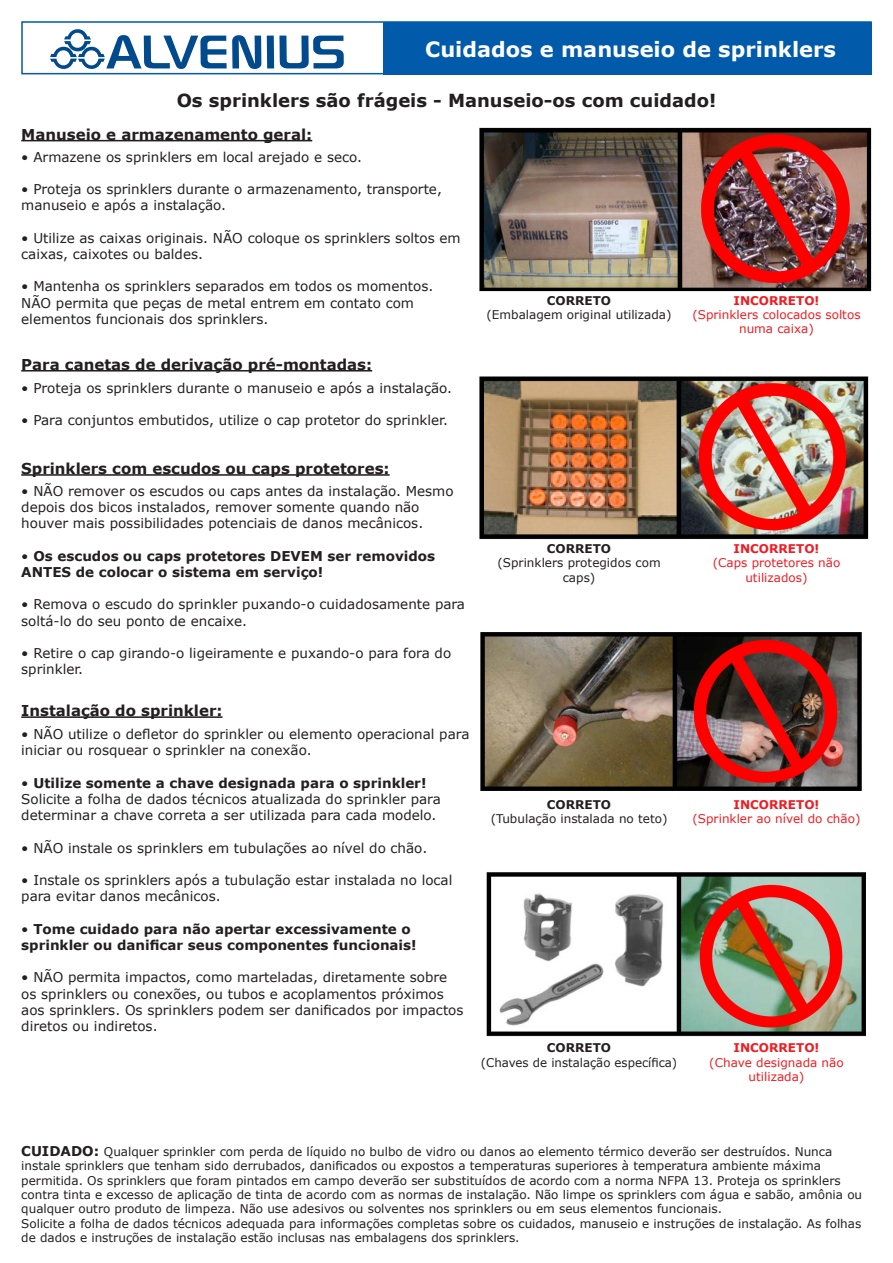
<style>
.page{position:relative;width:893px;height:1263px;background:#fff}
.page>*{position:absolute;margin:0;border:0;box-sizing:border-box;transform-origin:0 0}
.t1{font:700 21px "Verdana";color:#fff}
.t2{font:700 18px "Verdana";color:#231f20}
.t3{font:700 15px "Verdana";color:#231f20}
.t4{font:13.5px/16.2px "Verdana";color:#231f20}
.t5{font:700 13.5px/16.2px "Verdana";color:#231f20}
.t6{font:12px/14.4px "Verdana";color:#231f20}
.t7{font:12px/14.4px "Verdana";color:#ee1d23;text-align:center}
.t8{font:700 12px "Verdana";color:#ee1d23}
.t9{font:700 12px "Verdana";color:#231f20}
.s1{font-weight:400}
.s2{font-weight:700}
.s3{font-weight:700;font-size:13.5px}
</style>
<div class="page">
<div style="left:383px;top:22px;width:489px;height:52px;background:#015aaa"></div>
<svg style="left:50px;top:29px;width:294px;height:40px"></svg>
<hr style="left:21px;top:140px;width:291px;height:1px;background:#231f20">
<hr style="left:21px;top:474px;width:369px;height:2px;background:#231f20">
<hr style="left:21px;top:716px;width:202px;height:2px;background:#231f20">
<hr style="left:21px;top:370px;width:351px;height:1px;background:#231f20">
<div style="left:21px;top:21px;width:851px;height:53px;border:2px solid #015aaa"></div>
<img style="left:479px;top:127px;width:393px;height:165px">
<img style="left:479px;top:376px;width:390px;height:164px">
<img style="left:480px;top:632px;width:382px;height:159px">
<img style="left:486px;top:872px;width:380px;height:165px">
<p class="t1" style="left:425px;top:35px;width:412px">Cuidados e manuseio de sprinklers</p>
<p class="t2" style="left:177px;top:87px;width:541px">Os sprinklers são frágeis - Manuseio-os com cuidado!</p>
<p class="t3" style="left:21px;top:124px;width:292px">Manuseio e armazenamento geral:</p>
<p class="t4" style="left:21px;top:149px;width:342px">• Armazene os sprinklers em local arejado e seco.</p>
<p class="t4" style="left:21px;top:181px;width:422px">• Proteja os sprinklers durante o armazenamento, transporte, manuseio e após a instalação.</p>
<p class="t4" style="left:21px;top:230px;width:441px">• Utilize as caixas originais. NÃO coloque os sprinklers soltos em caixas, caixotes ou baldes.</p>
<p class="t4" style="left:21px;top:278px;width:414px">• Mantenha os sprinklers separados em todos os momentos.</p>
<p class="t4" style="left:21px;top:294px;width:394px">NÃO permita que peças de metal entrem em contato com elementos funcionais dos sprinklers.</p>
<p class="t3" style="left:21px;top:354px;width:352px">Para canetas de derivação pré-montadas:</p>
<p class="t4" style="left:21px;top:380px;width:432px">• Proteja os sprinklers durante o manuseio e após a instalação.</p>
<p class="t4" style="left:21px;top:412px;width:428px">• Para conjuntos embutidos, utilize o cap protetor do sprinkler.</p>
<p class="t9" style="left:547px;top:292px;width:66px">CORRETO</p>
<p class="t6" style="left:486px;top:307px;width:187px">(Embalagem original utilizada)</p>
<p class="t3" style="left:21px;top:458px;width:370px">Sprinklers com escudos ou caps protetores:</p>
<p class="t4" style="left:21px;top:483px;width:434px">• NÃO remover os escudos ou caps antes da instalação. Mesmo depois dos bicos instalados, remover somente quando não houver mais possibilidades potenciais de danos mecânicos.</p>
<p class="t5" style="left:21px;top:547px;width:415px"><span class="s1">•</span> Os escudos ou caps protetores DEVEM ser removidos<br>ANTES de colocar o sistema em serviço!</p>
<p class="t4" style="left:21px;top:596px;width:445px">• Remova o escudo do sprinkler puxando-o cuidadosamente para soltá-lo do seu ponto de encaixe.</p>
<p class="t4" style="left:21px;top:645px;width:431px">• Retire o cap girando-o ligeiramente e puxando-o para fora do sprinkler.</p>
<p class="t3" style="left:21px;top:700px;width:203px">Instalação do sprinkler:</p>
<p class="t4" style="left:21px;top:726px;width:450px">• NÃO utilize o defletor do sprinkler ou elemento operacional para iniciar ou rosquear o sprinkler na conexão.</p>
<p class="t4" style="left:21px;top:775px;width:421px">• <span class="s2">Utilize somente a chave designada para o sprinkler!<br></span>Solicite a folha de dados técnicos atualizada do sprinkler para determinar a chave correta a ser utilizada para cada modelo.</p>
<p class="t4" style="left:21px;top:839px;width:407px">• NÃO instale os sprinklers em tubulações ao nível do chão.</p>
<p class="t4" style="left:21px;top:872px;width:433px">• Instale os sprinklers após a tubulação estar instalada no local para evitar danos mecânicos.</p>
<p class="t5" style="left:21px;top:920px;width:397px"><span class="s1">•</span> Tome cuidado para não apertar excessivamente o sprinkler ou danificar seus componentes funcionais!</p>
<p class="t4" style="left:21px;top:969px;width:444px">• NÃO permita impactos, como marteladas, diretamente sobre os sprinklers ou conexões, ou tubos e acoplamentos próximos aos sprinklers. Os sprinklers podem ser danificados por impactos diretos ou indiretos.</p>
<p class="t9" style="left:547px;top:540px;width:66px">CORRETO</p>
<p class="t6" style="left:497px;top:556px;width:165px;text-align:center">(Sprinklers protegidos com caps)</p>
<p class="t9" style="left:547px;top:796px;width:66px">CORRETO</p>
<p class="t6" style="left:491px;top:812px;width:178px">(Tubulação instalada no teto)</p>
<p class="t9" style="left:547px;top:1039px;width:66px">CORRETO</p>
<p class="t6" style="left:481px;top:1055px;width:198px">(Chaves de instalação específica)</p>
<p class="t8" style="left:734px;top:292px;width:87px">INCORRETO!</p>
<p class="t7" style="left:692px;top:307px;width:170px">(Sprinklers colocados soltos numa caixa)</p>
<p class="t8" style="left:734px;top:540px;width:87px">INCORRETO!</p>
<p class="t7" style="left:713px;top:556px;width:129px">(Caps protetores não utilizados)</p>
<p class="t8" style="left:734px;top:796px;width:87px">INCORRETO!</p>
<p class="t7" style="left:692px;top:812px;width:170px">(Sprinkler ao nível do chão)</p>
<p class="t8" style="left:734px;top:1039px;width:87px">INCORRETO!</p>
<p class="t7" style="left:709px;top:1055px;width:136px">(Chave designada não utilizada)</p>
<p class="t6" style="left:21px;top:1144px;width:842px"><span class="s3">CUIDADO:</span> Qualquer sprinkler com perda de líquido no bulbo de vidro ou danos ao elemento térmico deverão ser destruídos. Nunca instale sprinklers que tenham sido derrubados, danificados ou expostos a temperaturas superiores à temperatura ambiente máxima permitida. Os sprinklers que foram pintados em campo deverão ser substituídos de acordo com a norma NFPA 13. Proteja os sprinklers contra tinta e excesso de aplicação de tinta de acordo com as normas de instalação. Não limpe os sprinklers com água e sabão, amônia ou qualquer outro produto de limpeza. Não use adesivos ou solventes nos sprinklers ou em seus elementos funcionais.</p>
<p class="t6" style="left:21px;top:1216px;width:842px">Solicite a folha de dados técnicos adequada para informações completas sobre os cuidados, manuseio e instruções de instalação. As folhas de dados e instruções de instalação estão inclusas nas embalagens dos sprinklers.</p>
</div>
